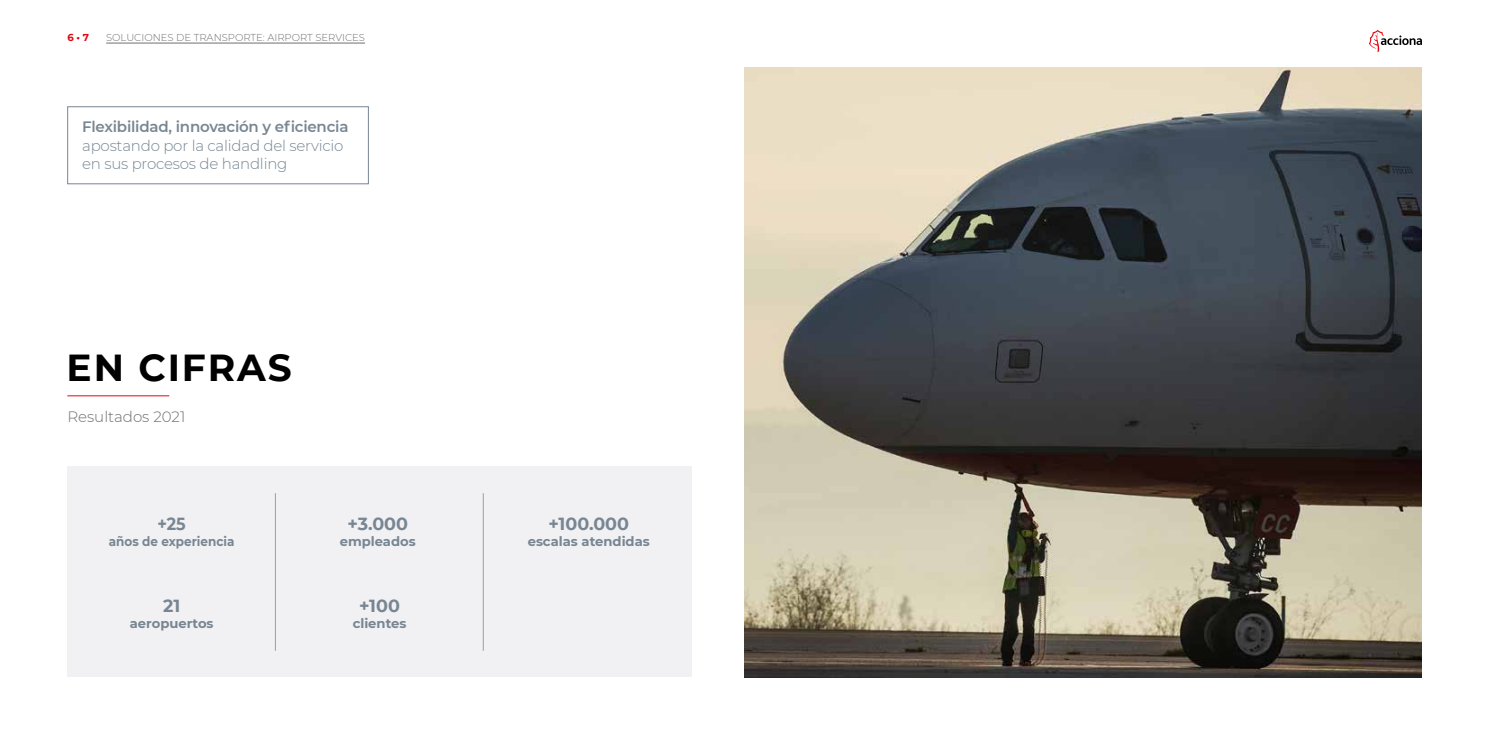
<style>
.page{position:relative;width:1489px;height:745px;background:#fff}
.page>*{position:absolute;margin:0;border:0;box-sizing:border-box;transform-origin:0 0}
.t1{font:700 37.5px "Montserrat";color:#000}
.t2{font:700 17.5px "Montserrat";color:#778692}
.t3{font:700 17.5px "Montserrat";color:#778692;scale:.91 1}
.t4{font:300 15px/18.8px "Montserrat";letter-spacing:-.015em;color:#778692}
.t5{font:600 15px "Montserrat";letter-spacing:-.015em;color:#778692}
.t6{font:300 15px "Montserrat";color:#706f6f}
.t7{font:700 13.12px "Montserrat";color:#778692}
.t8{font:700 13.12px "Montserrat";color:#778692;scale:.91 1}
.t9{font:300 10px "Montserrat";color:#706f6f}
.t10{font:700 10px "Montserrat";color:#e30613}
</style>
<div class="page">
<hr style="left:106px;top:43px;width:259px;height:1px;background:#706f6f">
<svg style="left:1369px;top:30px;width:52px;height:22px"></svg>
<div style="left:67px;top:466px;width:624px;height:210px;background:#f1f1f4"></div>
<img style="left:744px;top:68px;width:677px;height:608px">
<hr style="left:67px;top:395px;width:102px;height:1px;background:#e30613">
<div style="left:67px;top:106px;width:302px;height:78px;border:1px solid #778692"></div>
<hr style="left:275px;top:493px;width:1px;height:157px;background:#9e9e9c">
<hr style="left:483px;top:493px;width:1px;height:157px;background:#9e9e9c">
<p class="t10" style="left:67px;top:30px;width:23px">6 • 7</p>
<p class="t9" style="left:106px;top:30px;width:260px">SOLUCIONES DE TRANSPORTE: AIRPORT SERVICES</p>
<p class="t5" style="left:82px;top:116px;width:268px">Flexibilidad, innovación y eficiencia</p>
<p class="t4" style="left:82px;top:135px;width:263px">apostando por la calidad del servicio en sus procesos de handling</p>
<h1 class="t1" style="left:67px;top:340px;width:169px">en ci fras</h1>
<p class="t6" style="left:67px;top:406px;width:119px">Resultados 2021</p>
<p class="t3" style="left:157px;top:511px;width:33px">+25</p>
<p class="t8" style="left:109px;top:531px;width:139px">años de experiencia</p>
<p class="t2" style="left:163px;top:592px;width:19px">21</p>
<p class="t7" style="left:130px;top:613px;width:85px">aeropuertos</p>
<p class="t2" style="left:347px;top:511px;width:62px">+3.000</p>
<p class="t7" style="left:340px;top:531px;width:77px">empleados</p>
<p class="t2" style="left:359px;top:592px;width:42px">+100</p>
<p class="t7" style="left:353px;top:613px;width:55px">clientes</p>
<p class="t2" style="left:548px;top:511px;width:82px">+100.000</p>
<p class="t7" style="left:527px;top:531px;width:123px">escalas atendidas</p>
</div>
